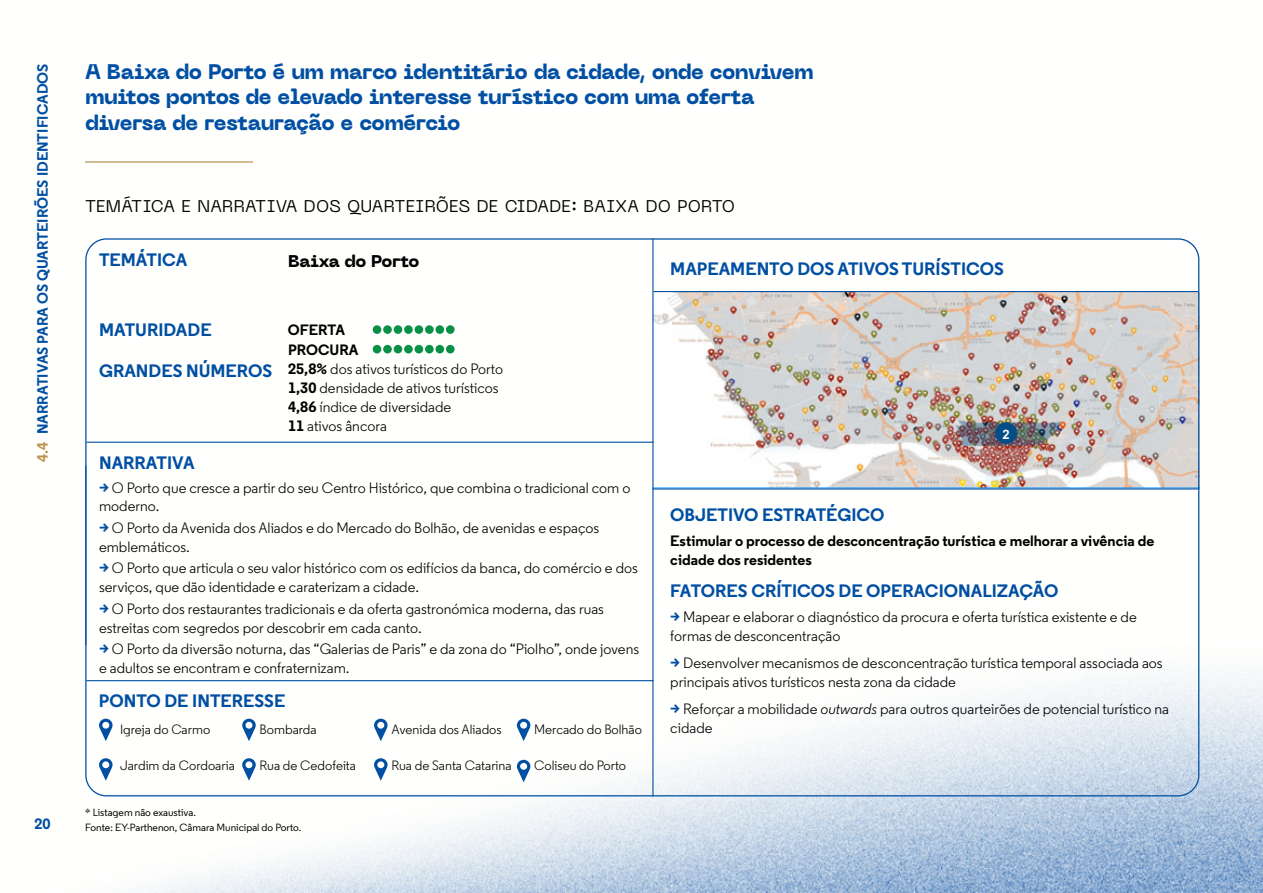
<style>
.page{position:relative;width:1263px;height:893px;background:#fff}
.page>*{position:absolute;margin:0;border:0;box-sizing:border-box;transform-origin:0 0}
.t1{font:800 21px/25.2px "Neue Machina";letter-spacing:-.03em;color:#004fa3}
.t2{font:700 18px "Regular";color:#004fa3}
.t3{font:16.8px "Neue Machina";letter-spacing:.005em;color:#000}
.t4{font:800 16.8px "Neue Machina";letter-spacing:-.03em;color:#000}
.t5{font:15px/18.8px "Regular";color:#000}
.t6{font:700 15px/18.8px "Regular";color:#000}
.t7{font:700 15px "Regular";color:#004fa3}
.t8{font:13.5px "Regular";color:#000}
.t9{font:700 13.05px "Arial";color:#fff}
.t10{font:500 10.5px/14.7px "Regular";color:#000}
.s1{color:#ba9652}
.s2{font-weight:700}
.s3{font-weight:700;color:#004fa3}
.s4{font-style:italic}
</style>
<div class="page">
<img style="left:85px;top:240px;width:1178px;height:653px">
<svg style="left:653px;top:292px;width:544px;height:196px"></svg>
<img style="left:675px;top:292px;width:168px;height:166px">
<svg style="left:676px;top:292px;width:38px;height:20px"></svg>
<img style="left:837px;top:376px;width:125px;height:84px">
<img style="left:960px;top:376px;width:106px;height:44px">
<img style="left:956px;top:420px;width:77px;height:28px">
<img style="left:1033px;top:412px;width:69px;height:67px">
<img style="left:1066px;top:303px;width:128px;height:167px">
<img style="left:837px;top:293px;width:233px;height:83px">
<img style="left:965px;top:448px;width:68px;height:38px">
<div style="left:995px;top:422px;width:22px;height:22px;background:#034e87;border-radius:50%"></div>
<hr style="left:85px;top:161px;width:168px;height:2px;background:#ba9652">
<hr style="left:652px;top:488px;width:547px;height:1px;background:#004fa3">
<hr style="left:86px;top:442px;width:567px;height:1px;background:#004fa3">
<hr style="left:86px;top:680px;width:567px;height:1px;background:#004fa3">
<hr style="left:653px;top:291px;width:545px;height:1px;background:#004fa3">
<hr style="left:652px;top:238px;width:1px;height:558px;background:#004fa3">
<hr style="left:85px;top:465px;width:1px;height:180px;background:#004fa3">
<svg style="left:99px;top:719px;width:14px;height:22px"></svg>
<svg style="left:99px;top:758px;width:14px;height:23px"></svg>
<svg style="left:242px;top:719px;width:14px;height:22px"></svg>
<svg style="left:242px;top:758px;width:14px;height:23px"></svg>
<svg style="left:374px;top:719px;width:14px;height:22px"></svg>
<svg style="left:517px;top:719px;width:13px;height:22px"></svg>
<svg style="left:517px;top:760px;width:13px;height:22px"></svg>
<svg style="left:374px;top:758px;width:14px;height:23px"></svg>
<div style="left:373px;top:325px;width:8px;height:9px;background:#089146;border-radius:50%"></div>
<div style="left:383px;top:325px;width:9px;height:9px;background:#089146;border-radius:50%"></div>
<div style="left:394px;top:325px;width:8px;height:9px;background:#089146;border-radius:50%"></div>
<div style="left:404px;top:325px;width:9px;height:9px;background:#089146;border-radius:50%"></div>
<div style="left:415px;top:325px;width:8px;height:9px;background:#089146;border-radius:50%"></div>
<div style="left:425px;top:325px;width:9px;height:9px;background:#089146;border-radius:50%"></div>
<div style="left:435px;top:325px;width:9px;height:9px;background:#089146;border-radius:50%"></div>
<div style="left:446px;top:325px;width:9px;height:9px;background:#089146;border-radius:50%"></div>
<div style="left:373px;top:345px;width:8px;height:8px;background:#089146;border-radius:50%"></div>
<div style="left:383px;top:345px;width:9px;height:8px;background:#089146;border-radius:50%"></div>
<div style="left:394px;top:345px;width:8px;height:8px;background:#089146;border-radius:50%"></div>
<div style="left:404px;top:345px;width:9px;height:8px;background:#089146;border-radius:50%"></div>
<div style="left:415px;top:345px;width:8px;height:8px;background:#089146;border-radius:50%"></div>
<div style="left:425px;top:345px;width:9px;height:8px;background:#089146;border-radius:50%"></div>
<div style="left:435px;top:345px;width:9px;height:8px;background:#089146;border-radius:50%"></div>
<div style="left:446px;top:345px;width:9px;height:8px;background:#089146;border-radius:50%"></div>
<p class="t7" style="left:33px;top:462px;width:400px;rotate:-90deg"><span class="s1">4.4</span> NARRATIVAS PARA OS QUARTEIRÕES IDENTIFICADOS</p>
<p class="t7" style="left:34px;top:814px;width:18px">20</p>
<h1 class="t1" style="left:85px;top:60px;width:730px">A Baixa do Porto é um marco identitário da cidade, onde convivem muitos pontos de elevado interesse turístico com uma oferta diversa de restauração e comércio</h1>
<p class="t3" style="left:85px;top:195px;width:651px">TEMÁTICA E NARRATIVA DOS QUARTEIRÕES DE CIDADE: BAIXA DO PORTO</p>
<p class="t2" style="left:99px;top:248px;width:90px">TEMÁTICA</p>
<p class="t4" style="left:288px;top:250px;width:133px">Baixa do Porto</p>
<p class="t2" style="left:99px;top:318px;width:114px">MATURIDADE</p>
<p class="t2" style="left:99px;top:359px;width:175px">GRANDES NÚMEROS</p>
<p class="t2" style="left:99px;top:451px;width:97px">NARRATIVA</p>
<p class="t6" style="left:288px;top:320px;width:72px;line-height:19.6px">OFERTA<br>PROCURA</p>
<p class="t5" style="left:288px;top:360px;width:216px"><span class="s2">25,8%</span> dos ativos turísticos do Porto<br><span class="s2">1,30</span> densidade de ativos turísticos<br><span class="s2">4,86</span> índice de diversidade<br><span class="s2">11</span> ativos âncora</p>
<p class="t5" style="left:99px;top:478px;width:533px"><span class="s3">&gt;</span> O Porto que cresce a partir do seu Centro Histórico, que combina o tradicional com o moderno.</p>
<p class="t5" style="left:99px;top:518px;width:502px"><span class="s3">&gt;</span> O Porto da Avenida dos Aliados e do Mercado do Bolhão, de avenidas e espaços emblemáticos.</p>
<p class="t5" style="left:99px;top:559px;width:540px"><span class="s3">&gt;</span> O Porto que articula o seu valor histórico com os edifícios da banca, do comércio e dos serviços, que dão identidade e caraterizam a cidade.</p>
<p class="t5" style="left:99px;top:599px;width:506px"><span class="s3">&gt;</span> O Porto dos restaurantes tradicionais e da oferta gastronómica moderna, das ruas estreitas com segredos por descobrir em cada canto.</p>
<p class="t5" style="left:99px;top:640px;width:542px"><span class="s3">&gt;</span> O Porto da diversão noturna, das “Galerias de Paris” e da zona do “Piolho”, onde jovens e adultos se encontram e confraternizam.</p>
<p class="t2" style="left:99px;top:689px;width:188px">PONTO DE INTERESSE</p>
<p class="t2" style="left:670px;top:257px;width:335px">MAPEAMENTO DOS ATIVOS TURÍSTICOS</p>
<p class="t2" style="left:670px;top:503px;width:216px">OBJETIVO ESTRATÉGICO</p>
<p class="t9" style="left:1002px;top:425px;width:9px">2</p>
<p class="t6" style="left:670px;top:531px;width:486px">Estimular o processo de desconcentração turística e melhorar a vivência de cidade dos residentes</p>
<p class="t2" style="left:670px;top:579px;width:390px">FATORES CRÍTICOS DE OPERACIONALIZAÇÃO</p>
<p class="t5" style="left:670px;top:607px;width:468px"><span class="s3">&gt;</span> Mapear e elaborar o diagnóstico da procura e oferta turística existente e de formas de desconcentração</p>
<p class="t5" style="left:670px;top:653px;width:494px"><span class="s3">&gt;</span> Desenvolver mecanismos de desconcentração turística temporal associada aos principais ativos turísticos nesta zona da cidade</p>
<p class="t5" style="left:670px;top:699px;width:500px"><span class="s3">&gt;</span> Reforçar a mobilidade <span class="s4">outwards</span> para outros quarteirões de potencial turístico na</p>
<p class="t8" style="left:120px;top:721px;width:92px">Igreja do Carmo</p>
<p class="t5" style="left:670px;top:718px;width:44px">cidade</p>
<p class="t8" style="left:120px;top:757px;width:116px">Jardim da Cordoaria</p>
<p class="t8" style="left:260px;top:721px;width:59px">Bombarda</p>
<p class="t8" style="left:260px;top:757px;width:98px">Rua de Cedofeita</p>
<p class="t8" style="left:391px;top:721px;width:112px">Avenida dos Aliados</p>
<p class="t8" style="left:534px;top:721px;width:109px">Mercado do Bolhão</p>
<p class="t8" style="left:391px;top:757px;width:122px">Rua de Santa Catarina</p>
<p class="t8" style="left:534px;top:757px;width:93px">Coliseu do Porto</p>
<p class="t10" style="left:85px;top:805px;width:218px">* Listagem não exaustiva.<br>Fonte: EY-Parthenon, Câmara Municipal do Porto.</p>
</div>
